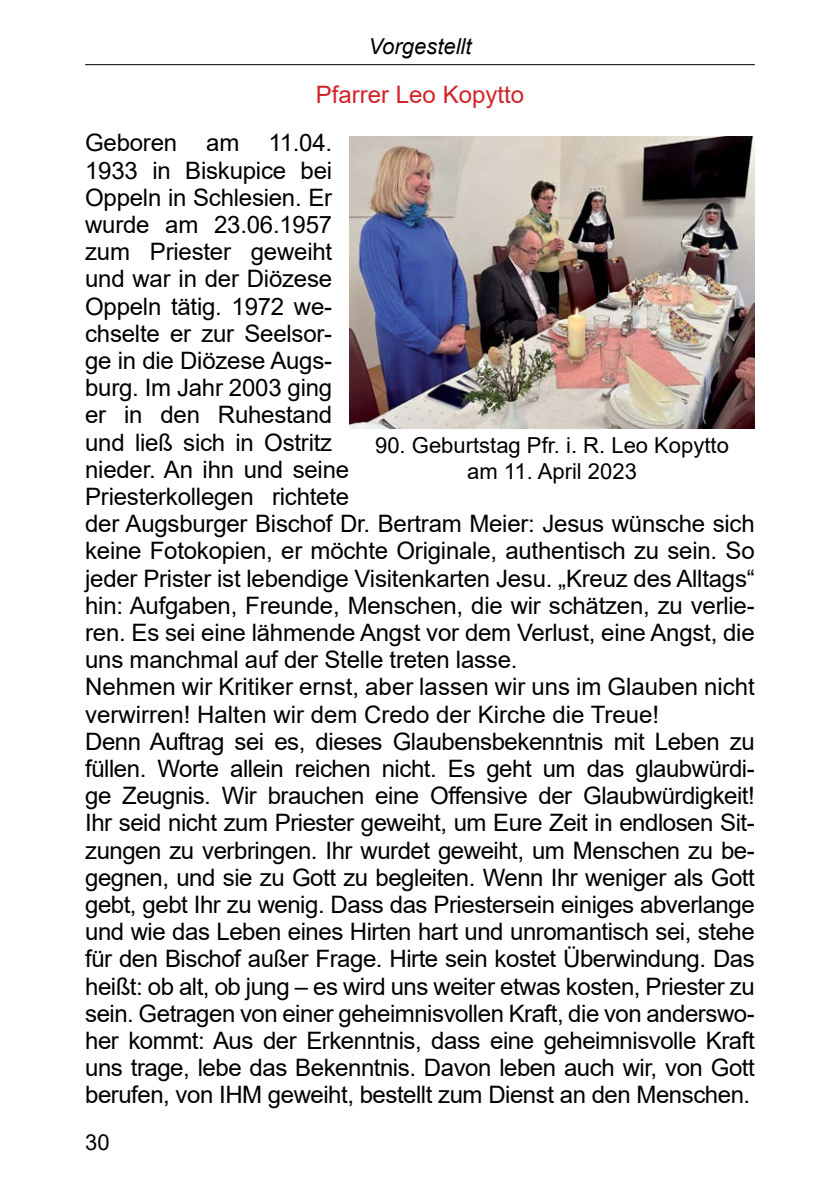
<style>
.page{position:relative;width:840px;height:1191px;background:#fff}
.page>*{position:absolute;margin:0;border:0;box-sizing:border-box;transform-origin:0 0}
.t1{font:24px/27.2px "Arial";letter-spacing:-.02em;color:#000}
.t2{font:24px "Arial";color:#d2232a}
.t3{font:22px/26.4px "Arial";color:#000;text-align:center}
.t4{font:italic 22px "Arial";color:#000}
</style>
<div class="page">
<hr style="left:85px;top:64px;width:669px;height:1px;background:#000">
<img style="left:349px;top:136px;width:405px;height:292px">
<p class="t4" style="left:368px;top:32px;width:105px">Vorgestellt</p>
<p class="t2" style="left:315px;top:78px;width:210px">Pfarrer Leo Kopytto</p>
<p class="t1" style="left:85px;top:129px;width:670px">Geboren am 11.04.<br>1933 in Biskupice bei<br>Oppeln in Schlesien. Er<br>wurde am 23.06.1957<br>zum Priester geweiht<br>und war in der Diözese<br>Oppeln tätig. 1972 we-<br>chselte er zur Seelsor-<br>ge in die Diözese Augs-<br>burg. Im Jahr 2003 ging<br>er in den Ruhestand<br>und ließ sich in Ostritz<br>nieder. An ihn und seine<br>Priesterkollegen richtete<br>der Augsburger Bischof Dr. Bertram Meier: Jesus wünsche sich keine Fotokopien, er möchte Originale, authentisch zu sein. So jeder Prister ist lebendige Visitenkarten Jesu. „Kreuz des Alltags“ hin: Aufgaben, Freunde, Menschen, die wir schätzen, zu verlie&shy;ren. Es sei eine lähmende Angst vor dem Verlust, eine Angst, die uns manchmal auf der Stelle treten lasse.<br>Nehmen wir Kritiker ernst, aber lassen wir uns im Glauben nicht verwirren! Halten wir dem Credo der Kirche die Treue!<br>Denn Auftrag sei es, dieses Glaubensbekenntnis mit Leben zu füllen. Worte allein reichen nicht. Es geht um das glaubwürdi&shy;ge Zeugnis. Wir brauchen eine Offensive der Glaubwürdigkeit!<br>Ihr seid nicht zum Priester geweiht, um Eure Zeit in endlosen Sit&shy;zungen zu verbringen. Ihr wurdet geweiht, um Menschen zu be&shy;gegnen, und sie zu Gott zu begleiten. Wenn Ihr weniger als Gott gebt, gebt Ihr zu wenig. Dass das Priestersein einiges abverlange und wie das Leben eines Hirten hart und unromantisch sei, stehe für den Bischof außer Frage. Hirte sein kostet Überwindung. Das heißt: ob alt, ob jung – es wird uns weiter etwas kosten, Priester zu sein. Getragen von einer geheimnisvollen Kraft, die von anderswo&shy;her kommt: Aus der Erkenntnis, dass eine geheimnisvolle Kraft uns trage, lebe das Bekenntnis. Davon leben auch wir, von Gott berufen, von IHM geweiht, bestellt zum Dienst an den Menschen.</p>
<p class="t3" style="left:375px;top:431px;width:355px">90. Geburtstag Pfr. i. R. Leo Kopytto am 11. April 2023</p>
<p class="t3" style="left:85px;top:1129px;width:26px">30</p>
</div>
